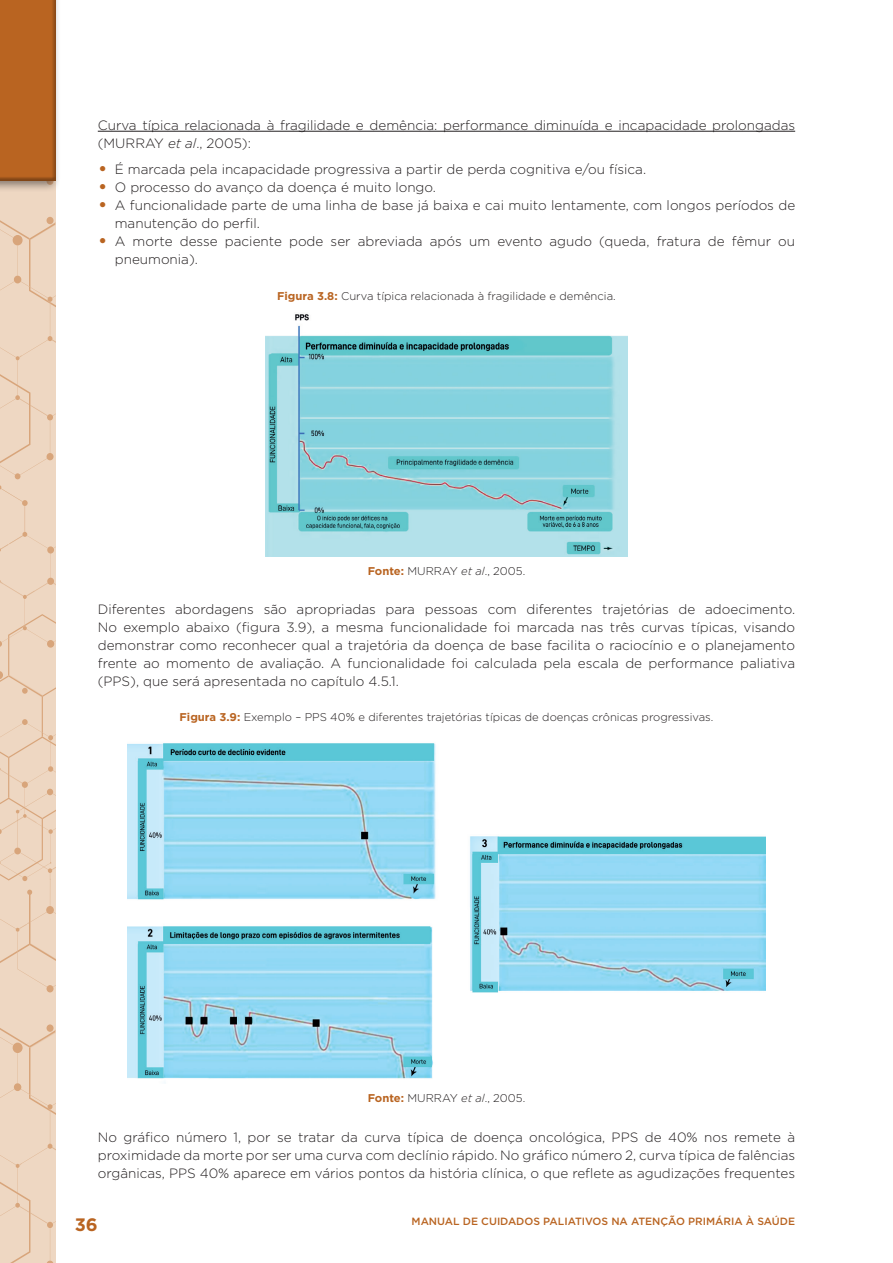
<style>
.page{position:relative;width:893px;height:1263px;background:#fff}
.page>*{position:absolute;margin:0;border:0;box-sizing:border-box;transform-origin:0 0}
.t1{font:700 18px "Gotham";color:#b96421}
.t2{font:300 13.5px/18px "Gotham";color:#231f20}
.t3{font:300 11.25px "Gotham";color:#231f20}
.t4{font:500 10.5px "Gotham";color:#b96421}
.s1{font-style:italic}
.s2{font-size:21px;color:#b96421}
.s3{font-weight:700;color:#b96421}
</style>
<div class="page">
<svg style="left:0;top:192px;width:55px;height:287px;background:#ecd4be"></svg>
<svg style="left:0;top:485px;width:55px;height:778px;background:#ecd3bd"></svg>
<div style="left:0;top:0;width:61px;height:192px;background:#231f20;opacity:.5"></div>
<div style="left:0;top:0;width:57px;height:182px;background:#231f20;opacity:.35"></div>
<hr style="left:98px;top:131px;width:697px;height:1px;background:#231f20">
<img style="left:265px;top:314px;width:363px;height:242px">
<img style="left:128px;top:743px;width:637px;height:340px">
<p class="t2" style="left:98px;top:116px;width:699px">Curva típica relacionada à fragilidade e demência: performance diminuída e incapacidade prolongadas (MURRAY <span class="s1">et al</span>., 2005):</p>
<p class="t2" style="left:98px;top:160px;width:550px"><span class="s2">•</span> É marcada pela incapacidade progressiva a partir de perda cognitiva e/ou física.</p>
<p class="t2" style="left:98px;top:178px;width:340px"><span class="s2">•</span> O processo do avanço da doença é muito longo.</p>
<p class="t2" style="left:115px;top:196px;width:682px;text-indent:-17px"><span class="s2">•</span> A funcionalidade parte de uma linha de base já baixa e cai muito lentamente, com longos períodos de manutenção do perfil.</p>
<p class="t2" style="left:115px;top:232px;width:682px;text-indent:-17px"><span class="s2">•</span> A morte desse paciente pode ser abreviada após um evento agudo (queda, fratura de fêmur ou pneumonia).</p>
<p class="t3" style="left:277px;top:289px;width:340px"><span class="s3">Figura 3.8:</span> Curva típica relacionada à fragilidade e demência.</p>
<p class="t3" style="left:368px;top:563px;width:159px"><span class="s3">Fonte:</span> MURRAY <span class="s1">et al</span>., 2005.</p>
<p class="t2" style="left:98px;top:600px;width:699px;text-align:justify">Diferentes abordagens são apropriadas para pessoas com diferentes trajetórias de adoecimento.<br>No exemplo abaixo (figura 3.9), a mesma funcionalidade foi marcada nas três curvas típicas, visando demonstrar como reconhecer qual a trajetória da doença de base facilita o raciocínio e o planejamento frente ao momento de avaliação. A funcionalidade foi calculada pela escala de performance paliativa (PPS), que será apresentada no capítulo 4.5.1.</p>
<p class="t3" style="left:180px;top:710px;width:535px"><span class="s3">Figura 3.9:</span> Exemplo – PPS 40% e diferentes trajetórias típicas de doenças crônicas progressivas.</p>
<p class="t3" style="left:368px;top:1091px;width:159px"><span class="s3">Fonte:</span> MURRAY <span class="s1">et al</span>., 2005.</p>
<p class="t2" style="left:98px;top:1127px;width:699px;text-align:justify">No gráfico número 1, por se tratar da curva típica de doença oncológica, PPS de 40% nos remete à proximidade da morte por ser uma curva com declínio rápido. No gráfico número 2, curva típica de falências orgânicas, PPS 40% aparece em vários pontos da história clínica, o que reflete as agudizações frequentes</p>
<h1 class="t1" style="left:75px;top:1212px;width:25px">36</h1>
<p class="t4" style="left:412px;top:1214px;width:385px">MANUAL DE CUIDADOS PALIATIVOS NA ATENÇÃO PRIMÁRIA À SAÚDE</p>
</div>
